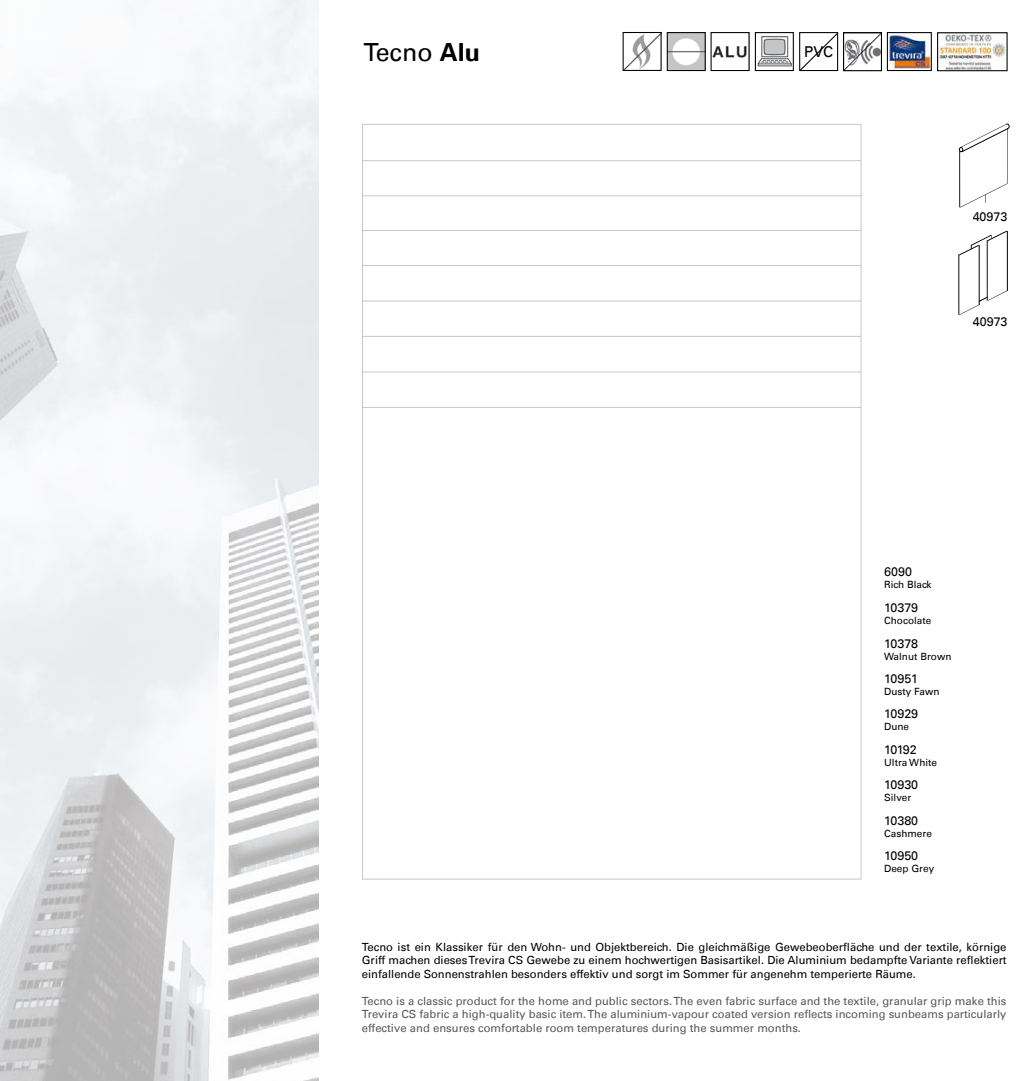
<style>
.page{position:relative;width:1028px;height:1081px;background:#fff}
.page>*{position:absolute;margin:0;border:0;box-sizing:border-box;transform-origin:0 0}
.t1{font:25px "Univers LT";color:#000}
.t2{font:15px "Univers LT";color:#000}
.t3{font:12.5px "Univers LT";color:#000}
.t4{font:11.25px/13.5px "Univers LT";color:#000;text-align:justify}
.t5{font:11.25px/13.5px "Univers LT";color:#58585a;text-align:justify}
.t6{font:10px "Univers LT";color:#000}
.s1{font-weight:700}
</style>
<div class="page">
<svg style="left:958px;top:231px;width:50px;height:84px"></svg>
<svg style="left:958px;top:124px;width:51px;height:84px"></svg>
<img style="left:939px;top:34px;width:66px;height:35px">
<div style="left:937px;top:32px;width:70px;height:39px;border:1px solid #000"></div>
<img style="left:668px;top:34px;width:35px;height:35px">
<div style="left:666px;top:32px;width:39px;height:39px;border:1px solid #000"></div>
<img style="left:888px;top:34px;width:41px;height:35px">
<div style="left:886px;top:32px;width:45px;height:39px;border:1px solid #000"></div>
<img style="left:624px;top:34px;width:35px;height:35px">
<div style="left:622px;top:32px;width:39px;height:39px;border:1px solid #000"></div>
<svg style="left:799px;top:32px;width:40px;height:40px"></svg>
<img style="left:845px;top:34px;width:35px;height:35px">
<div style="left:843px;top:32px;width:39px;height:39px;border:1px solid #000"></div>
<img style="left:757px;top:36px;width:35px;height:31px">
<div style="left:755px;top:32px;width:39px;height:39px;border:1px solid #000"></div>
<hr style="left:362px;top:160px;width:499px;height:1px;background:#c6c7c8">
<hr style="left:363px;top:195px;width:498px;height:1px;background:#c6c7c8">
<hr style="left:362px;top:230px;width:499px;height:1px;background:#c6c7c8">
<hr style="left:362px;top:265px;width:499px;height:1px;background:#c6c7c8">
<hr style="left:362px;top:301px;width:499px;height:1px;background:#c6c7c8">
<hr style="left:362px;top:336px;width:499px;height:1px;background:#c6c7c8">
<hr style="left:362px;top:372px;width:499px;height:1px;background:#c6c7c8">
<hr style="left:362px;top:407px;width:499px;height:1px;background:#c6c7c8">
<img style="left:712px;top:46px;width:35px;height:12px">
<div style="left:710px;top:32px;width:39px;height:39px;border:1px solid #000"></div>
<img style="left:0;top:0;width:318px;height:1081px">
<h1 class="t1" style="left:363px;top:37px;width:118px">Tecno <span class="s1">Alu</span></h1>
<h2 class="t2" style="left:804px;top:43px;width:30px">PVC</h2>
<p class="t3" style="left:972px;top:209px;width:36px">40973</p>
<p class="t3" style="left:972px;top:314px;width:36px">40973</p>
<p class="t3" style="left:884px;top:564px;width:29px">6090</p>
<p class="t6" style="left:884px;top:579px;width:49px">Rich Black</p>
<p class="t3" style="left:884px;top:600px;width:36px">10379</p>
<p class="t6" style="left:884px;top:614px;width:49px">Chocolate</p>
<p class="t3" style="left:884px;top:636px;width:36px">10378</p>
<p class="t6" style="left:884px;top:650px;width:69px">Walnut Brown</p>
<p class="t3" style="left:884px;top:671px;width:36px">10951</p>
<p class="t6" style="left:884px;top:685px;width:57px">Dusty Fawn</p>
<p class="t3" style="left:884px;top:706px;width:36px">10929</p>
<p class="t6" style="left:884px;top:721px;width:26px">Dune</p>
<p class="t3" style="left:884px;top:742px;width:34px">10192</p>
<p class="t6" style="left:884px;top:756px;width:54px">Ultra White</p>
<p class="t3" style="left:884px;top:777px;width:36px">10930</p>
<p class="t6" style="left:884px;top:791px;width:29px">Silver</p>
<p class="t3" style="left:884px;top:813px;width:36px">10380</p>
<p class="t6" style="left:884px;top:827px;width:49px">Cashmere</p>
<p class="t3" style="left:884px;top:848px;width:36px">10950</p>
<p class="t6" style="left:884px;top:863px;width:52px">Deep Grey</p>
<p class="t4" style="left:362px;top:940px;width:646px">Tecno ist ein Klassiker für den Wohn- und Objektbereich. Die gleichmäßige Gewebeoberfläche und der textile, körnige Griff machen dieses Trevira CS Gewebe zu einem hochwertigen Basisartikel. Die Aluminium bedampfte Variante reflektiert einfallende Sonnenstrahlen besonders effektiv und sorgt im Sommer für angenehm temperierte Räume.</p>
<p class="t5" style="left:362px;top:994px;width:646px">Tecno is a classic product for the home and public sectors. The even fabric surface and the textile, granular grip make this Trevira CS fabric a high-quality basic item. The aluminium-vapour coated version reflects incoming sunbeams particularly effective and ensures comfortable room temperatures during the summer months.</p>
</div>
